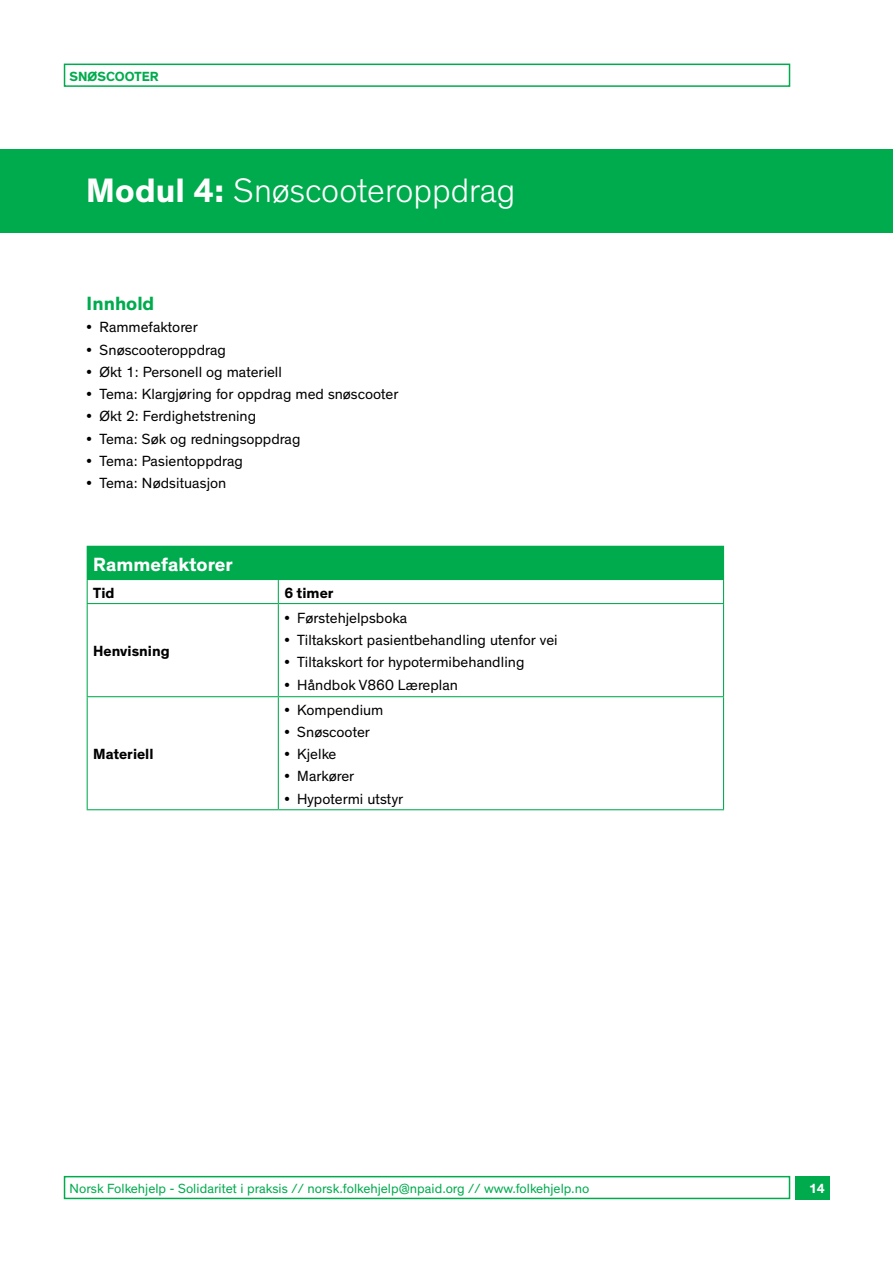
<style>
.page{position:relative;width:893px;height:1263px;background:#fff}
.page>*{position:absolute;margin:0;border:0;box-sizing:border-box;transform-origin:0 0}
.t1{font:300 34.5px "Theinhardt";color:#fff}
.t2{font:700 19.5px "Theinhardt";color:#fff}
.t3{font:700 19.5px "Theinhardt";color:#00ab4e}
.t4{font:15px "Theinhardt";color:#000}
.t5{font:700 15px "Theinhardt";color:#000}
.t6{font:13.5px "Theinhardt";color:#00ab4e}
.t7{font:700 13.5px "Theinhardt";color:#00ab4e}
.t8{font:700 13.5px "Theinhardt";color:#fff}
.s1{font-weight:700}
</style>
<div class="page">
<div style="left:64px;top:1176px;width:726px;height:23px;border:2px solid #00ab4e"></div>
<div style="left:795px;top:1176px;width:34px;height:23px;background:#00ab4e"></div>
<div style="left:64px;top:64px;width:726px;height:23px;border:2px solid #00ab4e"></div>
<div style="left:87px;top:546px;width:636px;height:33px;background:#00ab4e"></div>
<hr style="left:278px;top:546px;width:446px;height:1px;background:#00ab4e">
<hr style="left:723px;top:547px;width:1px;height:32px;background:#00ab4e">
<hr style="left:87px;top:579px;width:191px;height:1px;background:#00ab4e">
<svg style="left:87px;top:580px;width:1px;height:23px"></svg>
<hr style="left:278px;top:579px;width:446px;height:1px;background:#00ab4e">
<svg style="left:278px;top:580px;width:1px;height:23px"></svg>
<svg style="left:723px;top:580px;width:1px;height:23px"></svg>
<hr style="left:87px;top:603px;width:191px;height:1px;background:#00ab4e">
<hr style="left:87px;top:604px;width:1px;height:92px;background:#00ab4e">
<hr style="left:278px;top:603px;width:446px;height:1px;background:#00ab4e">
<hr style="left:278px;top:604px;width:1px;height:92px;background:#00ab4e">
<hr style="left:723px;top:604px;width:1px;height:92px;background:#00ab4e">
<hr style="left:87px;top:696px;width:191px;height:1px;background:#00ab4e">
<hr style="left:87px;top:697px;width:1px;height:112px;background:#00ab4e">
<hr style="left:278px;top:696px;width:446px;height:1px;background:#00ab4e">
<hr style="left:278px;top:697px;width:1px;height:112px;background:#00ab4e">
<hr style="left:723px;top:697px;width:1px;height:112px;background:#00ab4e">
<hr style="left:87px;top:809px;width:191px;height:1px;background:#00ab4e">
<hr style="left:278px;top:809px;width:446px;height:1px;background:#00ab4e">
<div style="left:0;top:149px;width:893px;height:83px;background:#00ab4e"></div>
<p class="t7" style="left:70px;top:68px;width:91px">SNØSCOOTER</p>
<h1 class="t1" style="left:86px;top:170px;width:431px"><span class="s1">Modul 4:</span> Snøscooteroppdrag</h1>
<h2 class="t3" style="left:87px;top:291px;width:69px">Innhold</h2>
<p class="t4" style="left:87px;top:319px;width:113px">• Rammefaktorer</p>
<p class="t4" style="left:87px;top:341px;width:141px">• Snøscooteroppdrag</p>
<p class="t4" style="left:87px;top:363px;width:197px">• Økt 1: Personell og materiell</p>
<p class="t4" style="left:87px;top:385px;width:313px">• Tema: Klargjøring for oppdrag med snøscooter</p>
<p class="t4" style="left:87px;top:407px;width:171px">• Økt 2: Ferdighetstrening</p>
<p class="t4" style="left:87px;top:430px;width:215px">• Tema: Søk og redningsoppdrag</p>
<p class="t4" style="left:87px;top:452px;width:158px">• Tema: Pasientoppdrag</p>
<p class="t4" style="left:87px;top:474px;width:141px">• Tema: Nødsituasjon</p>
<h2 class="t2" style="left:93px;top:552px;width:141px">Rammefaktorer</h2>
<p class="t5" style="left:93px;top:583px;width:23px">Tid</p>
<p class="t5" style="left:284px;top:583px;width:51px">6 timer</p>
<p class="t5" style="left:93px;top:642px;width:78px">Henvisning</p>
<p class="t5" style="left:93px;top:745px;width:62px">Materiell</p>
<p class="t4" style="left:284px;top:609px;width:124px">• Førstehjelpsboka</p>
<p class="t4" style="left:284px;top:631px;width:275px">• Tiltakskort pasientbehandling utenfor vei</p>
<p class="t4" style="left:284px;top:653px;width:242px">• Tiltakskort for hypotermibehandling</p>
<p class="t4" style="left:284px;top:676px;width:175px">• Håndbok V860 Læreplan</p>
<p class="t4" style="left:284px;top:701px;width:101px">• Kompendium</p>
<p class="t4" style="left:284px;top:723px;width:87px">• Snøscooter</p>
<p class="t4" style="left:284px;top:745px;width:54px">• Kjelke</p>
<p class="t4" style="left:284px;top:768px;width:71px">• Markører</p>
<p class="t4" style="left:284px;top:790px;width:120px">• Hypotermi utstyr</p>
<p class="t6" style="left:70px;top:1180px;width:521px">Norsk Folkehjelp - Solidaritet i praksis // norsk.folkehjelp@npaid.org // www.folkehjelp.no</p>
<p class="t8" style="left:809px;top:1180px;width:17px">14</p>
</div>
